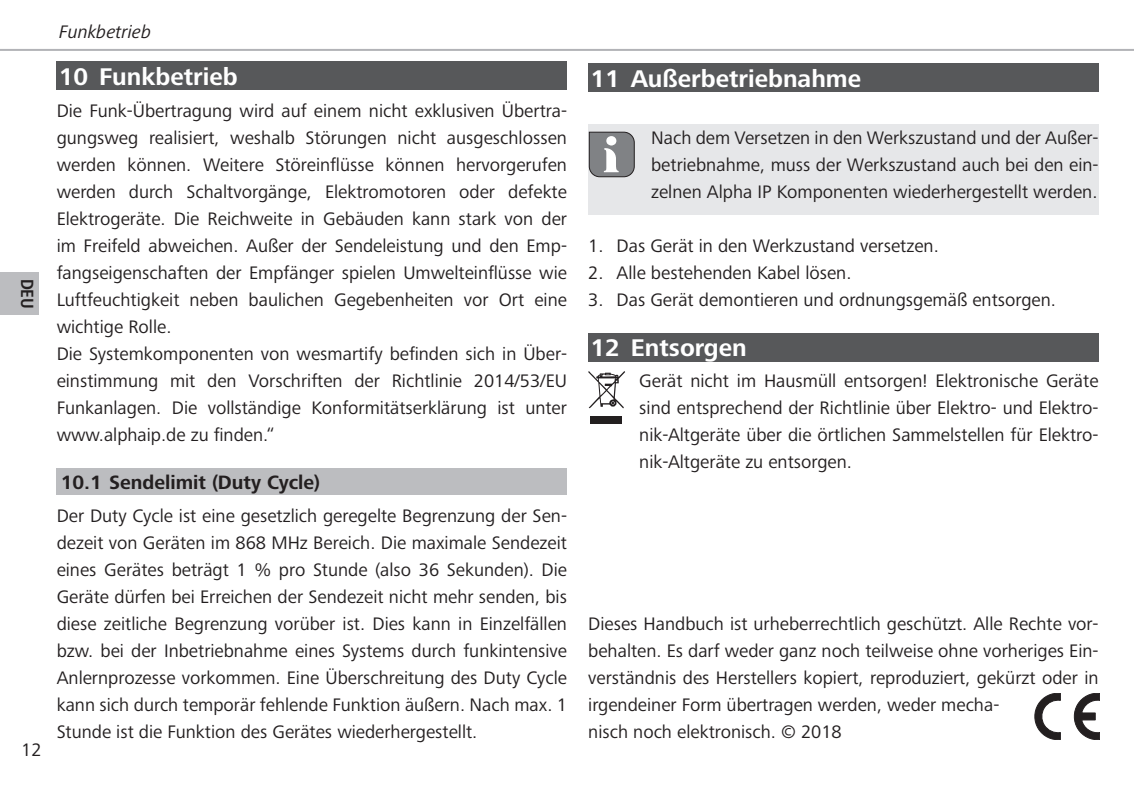
<style>
.page{position:relative;width:1134px;height:794px;background:#fff}
.page>*{position:absolute;margin:0;border:0;box-sizing:border-box;transform-origin:0 0}
.t1{font:700 25px "Frutiger Next LTW1 G";color:#fff}
.t2{font:700 20px "Frutiger Next LTW1 G";color:#231f20}
.t3{font:18.75px/27px "Frutiger Next LTW1 G";color:#231f20;text-align:justify}
.t4{font:italic 18.75px "Frutiger Next LTW1 G";color:#231f20}
.t5{font:700 condensed 17.5px "Frutiger LT Com";color:#231f20}
</style>
<div class="page">
<hr style="left:0;top:49px;width:1134px;height:2px;background:#b2b3b7">
<div style="left:0;top:272px;width:39px;height:43px;background:#bcbdc0"></div>
<div style="left:57px;top:62px;width:510px;height:28px;background:#57585a"></div>
<div style="left:57px;top:468px;width:510px;height:27px;background:#bcbdc0"></div>
<svg style="left:1035px;top:693px;width:25px;height:46px"></svg>
<svg style="left:1073px;top:693px;width:27px;height:46px"></svg>
<div style="left:588px;top:63px;width:510px;height:29px;background:#57585a"></div>
<div style="left:588px;top:124px;width:510px;height:91px;background:#e6e7e9"></div>
<svg style="left:589px;top:132px;width:46px;height:45px"></svg>
<div style="left:588px;top:333px;width:510px;height:28px;background:#57585a"></div>
<svg style="left:588px;top:371px;width:37px;height:37px"></svg>
<div style="left:590px;top:416px;width:32px;height:8px;background:#231f20"></div>
<p class="t5" style="left:38px;top:279px;width:32px;rotate:90deg">DEU</p>
<p class="t3" style="left:21px;top:737px;width:22px">12</p>
<p class="t4" style="left:59px;top:21px;width:94px">Funkbetrieb</p>
<h1 class="t1" style="left:59px;top:62px;width:180px">10 Funkbetrieb</h1>
<p class="t3" style="left:57px;top:98px;width:512px;text-align:left">Die Funk-Übertragung wird auf einem nicht exklusiven Übertra&shy;gungsweg realisiert, weshalb Störungen nicht ausgeschlossen werden können. Weitere Störeinflüsse können hervorgerufen werden durch Schaltvorgänge, Elektromotoren oder defekte Elektrogeräte. Die Reichweite in Gebäuden kann stark von der im Freifeld abweichen. Außer der Sendeleistung und den Emp&shy;fangseigenschaften der Empfänger spielen Umwelteinflüsse wie Luftfeuchtigkeit neben baulichen Gegebenheiten vor Ort eine wichtige Rolle.<br>Die Systemkomponenten von wesmartify befinden sich in Über&shy;einstimmung mit den Vorschriften der Richtlinie 2014/53/EU Funkanlagen. Die vollständige Konformitätserklärung ist unter www.alphaip.de zu finden.“</p>
<p class="t2" style="left:61px;top:471px;width:261px">10.1 Sendelimit (Duty Cycle)</p>
<p class="t3" style="left:57px;top:503px;width:512px">Der Duty Cycle ist eine gesetzlich geregelte Begrenzung der Sen&shy;dezeit von Geräten im 868 MHz Bereich. Die maximale Sendezeit eines Gerätes beträgt 1 % pro Stunde (also 36 Sekunden). Die Geräte dürfen bei Erreichen der Sendezeit nicht mehr senden, bis diese zeitliche Begrenzung vorüber ist. Dies kann in Einzelfällen bzw. bei der Inbetriebnahme eines Systems durch funkintensive Anlernprozesse vorkommen. Eine Überschreitung des Duty Cycle kann sich durch temporär fehlende Funktion äußern. Nach max. 1<br>Stunde ist die Funktion des Gerätes wiederhergestellt.</p>
<h1 class="t1" style="left:590px;top:64px;width:272px">11 Außerbetriebnahme</h1>
<p class="t3" style="left:651px;top:125px;width:449px">Nach dem Versetzen in den Werkszustand und der Außer&shy;betriebnahme, muss der Werkszustand auch bei den ein&shy;zelnen Alpha IP Komponenten wiederhergestellt werden.</p>
<p class="t3" style="left:588px;top:233px;width:352px">1. Das Gerät in den Werkzustand versetzen.</p>
<p class="t3" style="left:588px;top:260px;width:265px">2. Alle bestehenden Kabel lösen.</p>
<p class="t3" style="left:588px;top:287px;width:469px">3. Das Gerät demontieren und ordnungsgemäß entsorgen.</p>
<h1 class="t1" style="left:590px;top:333px;width:158px">12 Entsorgen</h1>
<p class="t3" style="left:639px;top:368px;width:461px">Gerät nicht im Hausmüll entsorgen! Elektronische Geräte sind entsprechend der Richtlinie über Elektro- und Elektro&shy;nik-Altgeräte über die örtlichen Sammelstellen für Elektro&shy;nik-Altgeräte zu entsorgen.</p>
<p class="t3" style="left:588px;top:611px;width:512px;text-align:left">Dieses Handbuch ist urheberrechtlich geschützt. Alle Rechte vor&shy;behalten. Es darf weder ganz noch teilweise ohne vorheriges Ein&shy;verständnis des Herstellers kopiert, reproduziert, gekürzt oder in irgendeiner Form übertragen werden, weder mecha-<br>nisch noch elektronisch. © 2018</p>
</div>
